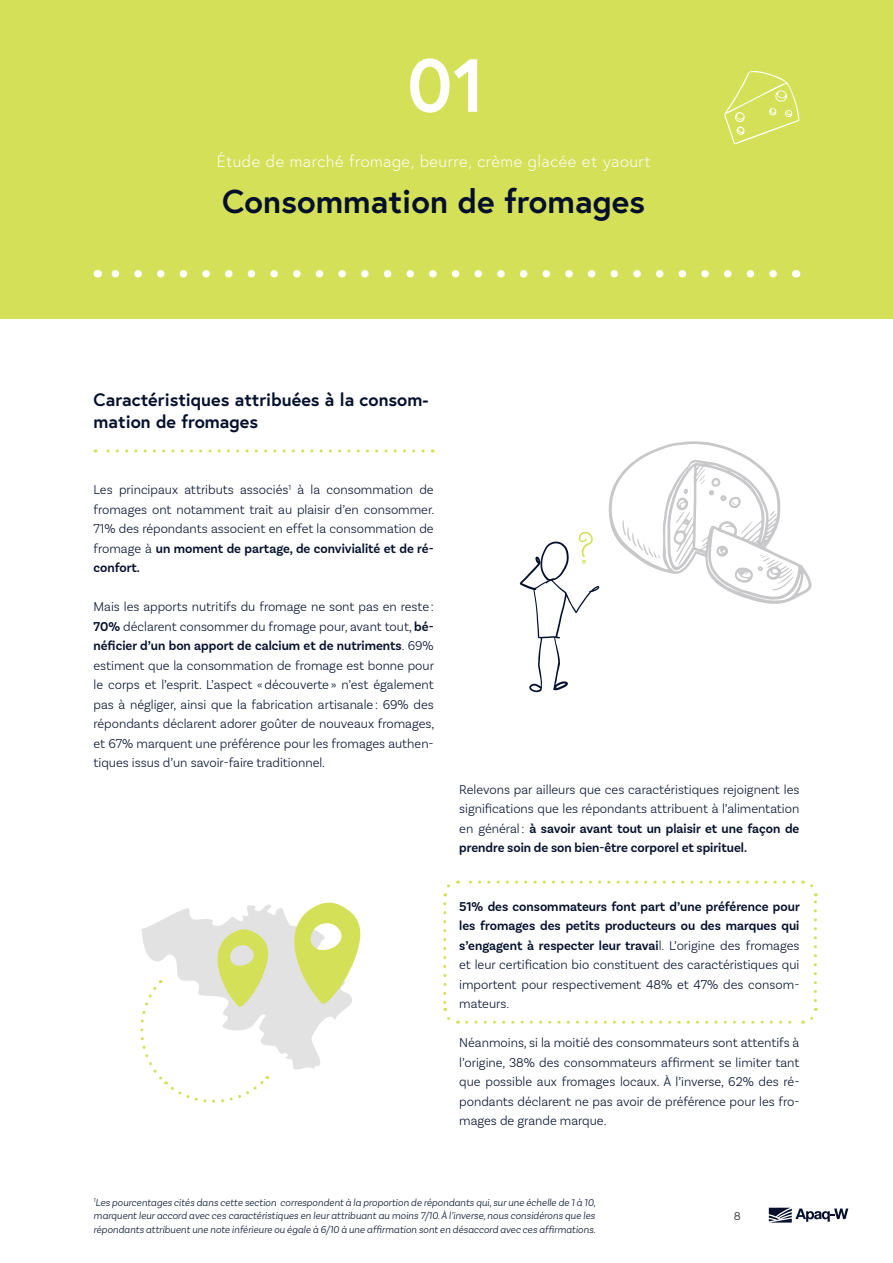
<style>
.page{position:relative;width:893px;height:1263px;background:#fff}
.page>*{position:absolute;margin:0;border:0;box-sizing:border-box;transform-origin:0 0}
.t1{font:700 75px "Europa";color:#fff}
.t2{font:700 33px "Europa";color:#030f2c}
.t3{font:700 18px/22.5px "Europa";color:#030f2c}
.t4{font:300 16.5px "Europa";letter-spacing:.03em;color:#fff}
.t5{font:300 13.5px/19.5px "Basic Sans";color:#030f2c;text-align:justify;scale:.96 1}
.t6{font:300 12px "Basic Sans";color:#231f20}
.t7{font:italic 300 10.5px/13.5px "Basic Sans";color:#030f2c;text-align:justify}
.s1{font-weight:600}
</style>
<div class="page">
<svg style="left:769px;top:1208px;width:79px;height:14px"></svg>
<div style="left:0;top:0;width:893px;height:319px;background:#d4e057"></div>
<svg style="left:95px;top:449px;width:328px;height:3px"></svg>
<svg style="left:520px;top:532px;width:79px;height:160px"></svg>
<svg style="left:608px;top:441px;width:204px;height:163px"></svg>
<svg style="left:111px;top:270px;width:662px;height:8px"></svg>
<svg style="left:443px;top:904px;width:16px;height:120px"></svg>
<svg style="left:467px;top:1008px;width:351px;height:16px"></svg>
<svg style="left:803px;top:880px;width:14px;height:120px"></svg>
<svg style="left:443px;top:881px;width:350px;height:15px"></svg>
<svg style="left:140px;top:902px;width:221px;height:201px"></svg>
<svg style="left:724px;top:71px;width:76px;height:73px"></svg>
<h1 class="t1" style="left:407px;top:34px;width:80px">01</h1>
<p class="t4" style="left:217px;top:151px;width:435px">Étude de marché fromage, beurre, crème glacée et yaourt</p>
<h2 class="t2" style="left:222px;top:179px;width:424px">Consommation de fromages</h2>
<h3 class="t3" style="left:94px;top:388px;width:336px">Caractéristiques attribuées à la consom&shy;mation de fromages</h3>
<p class="t5" style="left:94px;top:480px;width:357px">Les principaux attributs associés<sup>1</sup> à la consommation de fromages ont notamment trait au plaisir d’en consommer.<br>71% des répondants associent en effet la consommation de fromage à <span class="s1">un moment de partage, de convivialité et de ré&shy;confort.</span></p>
<p class="t5" style="left:94px;top:597px;width:357px">Mais les apports nutritifs du fromage ne sont pas en reste:<br><span class="s1">70%</span> déclarent consommer du fromage pour, avant tout, <span class="s1">bé&shy;néficier d’un bon apport de calcium et de nutriments</span>. 69% estiment que la consommation de fromage est bonne pour le corps et l’esprit. L’aspect «découverte» n’est également pas à négliger, ainsi que la fabrication artisanale: 69% des répondants déclarent adorer goûter de nouveaux fromages, et 67% marquent une préférence pour les fromages authen&shy;tiques issus d’un savoir-faire traditionnel.</p>
<p class="t5" style="left:459px;top:779px;width:356px">Relevons par ailleurs que ces caractéristiques rejoignent les significations que les répondants attribuent à l’alimentation en général : <span class="s1">à savoir avant tout un plaisir et une façon de prendre soin de son bien-être corporel et spirituel.</span></p>
<p class="t5" style="left:459px;top:896px;width:356px"><span class="s1">51% des consommateurs font part d’une préférence pour les fromages des petits producteurs ou des marques qui s’engagent à respecter leur travai</span>l. L’origine des fromages et leur certification bio constituent des caractéristiques qui importent pour respectivement 48% et 47% des consom&shy;mateurs.</p>
<p class="t5" style="left:459px;top:1033px;width:356px">Néanmoins, si la moitié des consommateurs sont attentifs à l’origine, 38% des consommateurs affirment se limiter tant que possible aux fromages locaux. À l’inverse, 62% des ré&shy;pondants déclarent ne pas avoir de préférence pour les fro&shy;mages de grande marque.</p>
<p class="t7" style="left:94px;top:1195px;width:504px"><sup>1</sup>Les pourcentages cités dans cette section correspondent à la proportion de répondants qui, sur une échelle de 1 à 10, marquent leur accord avec ces caractéristiques en leur attribuant au moins 7/10. À l’inverse, nous considérons que les répondants attribuent une note inférieure ou égale à 6/10 à une affirmation sont en désaccord avec ces affirmations.</p>
<p class="t6" style="left:734px;top:1208px;width:9px">8</p>
</div>
